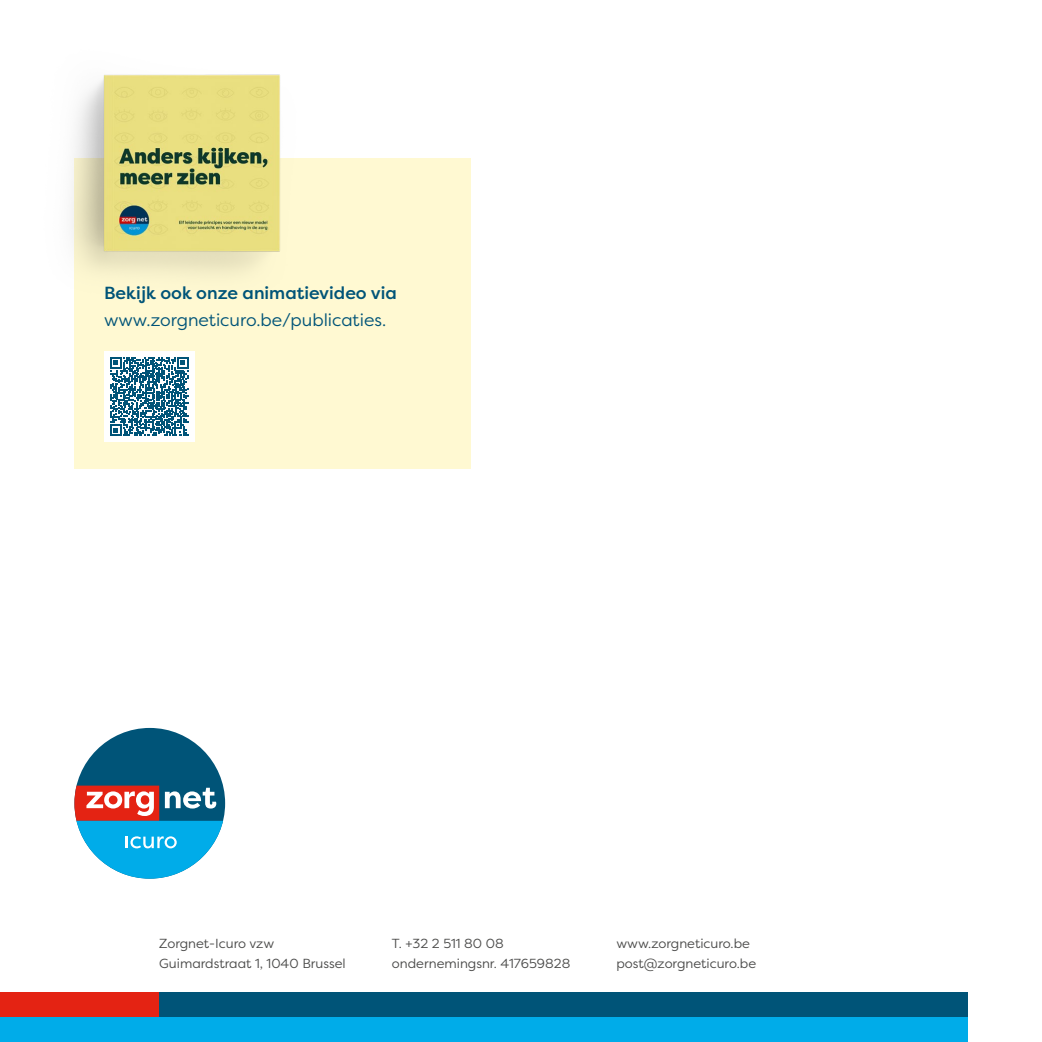
<style>
.page{position:relative;width:1042px;height:1042px;background:#fff}
.page>*{position:absolute;margin:0;border:0;box-sizing:border-box;transform-origin:0 0}
.t1{font:17.5px "Filson Pro";color:#005478}
.t2{font:500 17.5px "Filson Pro";color:#005478}
.t3{font:13.12px/19.2px "Filson Pro";color:#4a4a49}
</style>
<div class="page">
<div style="left:74px;top:159px;width:397px;height:310px;background:#fff9d2"></div>
<div style="left:0;top:992px;width:159px;height:25px;background:#e42313"></div>
<div style="left:159px;top:992px;width:808px;height:25px;background:#005478"></div>
<div style="left:0;top:1017px;width:967px;height:25px;background:#00ace9"></div>
<div style="left:74px;top:728px;width:151px;height:150px;background:#005478;border-radius:50%"></div>
<svg style="left:74px;top:785px;width:149px;height:93px"></svg>
<img style="left:72px;top:74px;width:369px;height:199px">
<div style="left:104px;top:351px;width:91px;height:91px;background:#fff"></div>
<svg style="left:110px;top:357px;width:78px;height:78px"></svg>
<h1 class="t2" style="left:104px;top:281px;width:294px">Bekijk ook onze animatievideo via</h1>
<h1 class="t1" style="left:104px;top:308px;width:283px">www.zorgneticuro.be/publicaties.</h1>
<p class="t3" style="left:159px;top:934px;width:188px">Zorgnet-Icuro vzw<br>Guimardstraat 1, 1040 Brussel</p>
<p class="t3" style="left:392px;top:934px;width:180px">T. +32 2 511 80 08 ondernemingsnr. 417659828</p>
<p class="t3" style="left:616px;top:934px;width:141px">www.zorgneticuro.be post@zorgneticuro.be</p>
</div>
